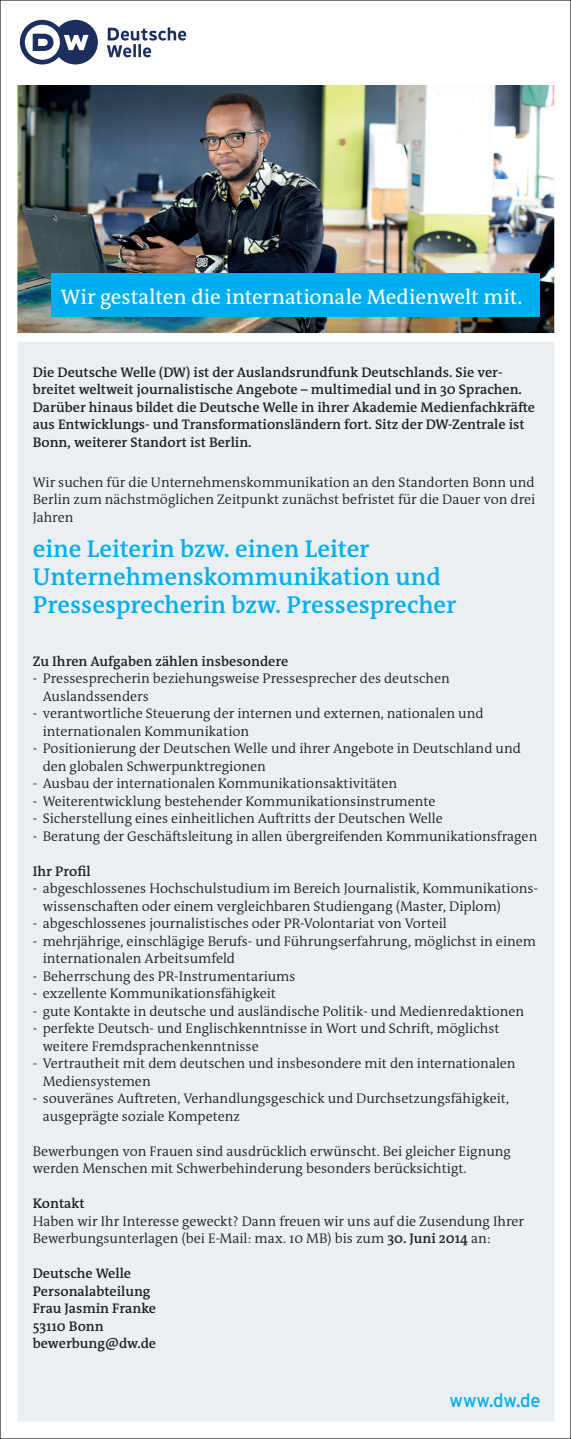
<style>
.page{position:relative;width:571px;height:1439px;background:#fff}
.page>*{position:absolute;margin:0;border:0;box-sizing:border-box;transform-origin:0 0}
.t1{font:600 24.5px/28px "DW The Antiqua B W6";color:#00aeef}
.t2{font:21px "DW The Antiqua B W5 Plain";letter-spacing:-.005em;color:#fff}
.t3{font:18.9px "Interstate DW";color:#00aeef;scale:.96 1}
.t4{font:300 14px/17.5px "DW The Antiqua B W4";color:#231f20}
.t5{font:600 14px/17.5px "DW The Antiqua B W6";color:#231f20}
.s1{font-family:"DW The Antiqua B W6";font-weight:600}
</style>
<div class="page">
<div style="left:0;top:0;width:570px;height:1439px;background:#eaeff4"></div>
<img style="left:18px;top:84px;width:534px;height:249px">
<div style="left:51px;top:273px;width:488px;height:43px;background:#00aeef"></div>
<div style="left:0;top:0;width:570px;height:1439px;border:17px solid #fff"></div>
<div style="left:0;top:0;width:570px;height:84px;background:#fff"></div>
<svg style="left:107px;top:27px;width:79px;height:30px"></svg>
<svg style="left:20px;top:20px;width:78px;height:44px"></svg>
<div style="left:17px;top:333px;width:538px;height:9px;background:#fff"></div>
<h2 class="t2" style="left:61px;top:283px;width:462px">Wir gestalten die internationale Medienwelt mit.</h2>
<p class="t5" style="left:33px;top:363px;width:503px">Die Deutsche Welle (DW) ist der Auslandsrundfunk Deutschlands. Sie ver&shy;breitet weltweit journalistische Angebote – multimedial und in 30 Sprachen.<br>Darüber hinaus bildet die Deutsche Welle in ihrer Akademie Medienfachkräfte aus Entwicklungs- und Transformationsländern fort. Sitz der DW-Zentrale ist Bonn, weiterer Standort ist Berlin.</p>
<p class="t4" style="left:33px;top:473px;width:504px;text-align:justify">Wir suchen für die Unternehmenskommunikation an den Standorten Bonn und Berlin zum nächstmöglichen Zeitpunkt zunächst befristet für die Dauer von drei Jahren</p>
<h1 class="t1" style="left:33px;top:535px;width:425px">eine Leiterin bzw. einen Leiter<br>Unternehmenskommunikation und<br>Pressesprecherin bzw. Pressesprecher</h1>
<p class="t5" style="left:33px;top:652px;width:257px">Zu Ihren Aufgaben zählen insbesondere</p>
<p class="t4" style="left:43px;top:670px;width:408px;text-indent:-10px">- Pressesprecherin beziehungsweise Pressesprecher des deutschen<br>Auslandssenders</p>
<p class="t4" style="left:43px;top:705px;width:442px;text-indent:-10px">- verantwortliche Steuerung der internen und externen, nationalen und internationalen Kommunikation</p>
<p class="t4" style="left:43px;top:740px;width:479px;text-indent:-10px">- Positionierung der Deutschen Welle und ihrer Angebote in Deutschland und den globalen Schwerpunktregionen</p>
<p class="t4" style="left:33px;top:775px;width:366px">- Ausbau der internationalen Kommunikationsaktivitäten</p>
<p class="t4" style="left:33px;top:792px;width:404px">- Weiterentwicklung bestehender Kommunikationsinstrumente</p>
<p class="t4" style="left:33px;top:810px;width:411px">- Sicherstellung eines einheitlichen Auftritts der Deutschen Welle</p>
<p class="t4" style="left:33px;top:827px;width:506px">- Beratung der Geschäftsleitung in allen übergreifenden Kommunikationsfragen</p>
<p class="t5" style="left:33px;top:862px;width:59px">Ihr Profil</p>
<p class="t4" style="left:43px;top:880px;width:496px;text-indent:-10px">- abgeschlossenes Hochschulstudium im Bereich Journalistik, Kommunikations&shy;wissenschaften oder einem vergleichbaren Studiengang (Master, Diplom)</p>
<p class="t4" style="left:33px;top:915px;width:415px">- abgeschlossenes journalistisches oder PR-Volontariat von Vorteil</p>
<p class="t4" style="left:43px;top:932px;width:494px;text-indent:-10px">- mehrjährige, einschlägige Berufs- und Führungserfahrung, möglichst in einem internationalen Arbeitsumfeld</p>
<p class="t4" style="left:33px;top:967px;width:264px">- Beherrschung des PR-Instrumentariums</p>
<p class="t4" style="left:33px;top:985px;width:245px">- exzellente Kommunikationsfähigkeit</p>
<p class="t4" style="left:33px;top:1002px;width:493px">- gute Kontakte in deutsche und ausländische Politik- und Medienredaktionen</p>
<p class="t4" style="left:43px;top:1020px;width:458px;text-indent:-10px">- perfekte Deutsch- und Englischkenntnisse in Wort und Schrift, möglichst weitere Fremdsprachenkenntnisse</p>
<p class="t4" style="left:43px;top:1055px;width:474px;text-indent:-10px">- Vertrautheit mit dem deutschen und insbesondere mit den internationalen<br>Mediensystemen</p>
<p class="t4" style="left:43px;top:1090px;width:468px;text-indent:-10px">- souveränes Auftreten, Verhandlungsgeschick und Durchsetzungsfähigkeit, ausgeprägte soziale Kompetenz</p>
<p class="t4" style="left:33px;top:1142px;width:479px">Bewerbungen von Frauen sind ausdrücklich erwünscht. Bei gleicher Eignung werden Menschen mit Schwerbehinderung besonders berücksichtigt.</p>
<p class="t5" style="left:33px;top:1195px;width:53px">Kontakt</p>
<p class="t4" style="left:33px;top:1212px;width:492px">Haben wir Ihr Interesse geweckt? Dann freuen wir uns auf die Zusendung Ihrer<br>Bewerbungsunterlagen (bei E-Mail: max. 10 MB) bis zum <span class="s1">30. Juni 2014</span> an:</p>
<p class="t5" style="left:33px;top:1265px;width:125px">Deutsche Welle<br>Personalabteilung<br>Frau Jasmin Franke<br>53110 Bonn bewerbung@dw.de</p>
<h3 class="t3" style="left:449px;top:1389px;width:96px">www.dw.de</h3>
</div>
